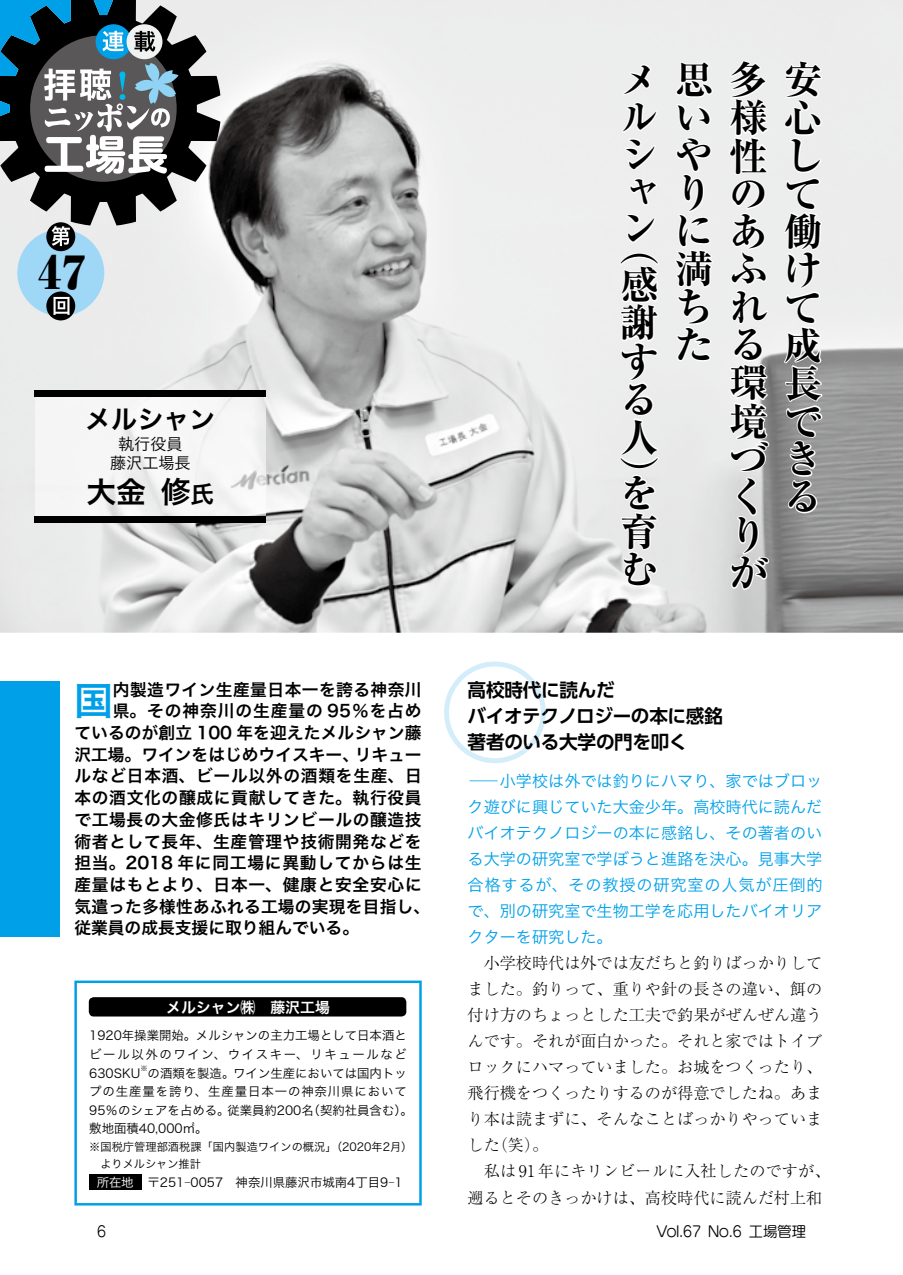
<style>
.page{position:relative;width:903px;height:1275px;background:#fff}
.page>*{position:absolute;margin:0;border:0;box-sizing:border-box;transform-origin:0 0}
.t1{font:900 45.5px "Ryumin";color:#000}
.t2{font:700 expanded 38.5px/38px "Ryumin Pro";color:#000}
.t3{font:38.5px "Hira Kaku Pro W6";color:#00a0e9}
.t4{font:29.75px "Hira Kaku Pro W6";color:#000}
.t5{font:26.07px "Hira Kaku Pro W6";color:#000}
.t6{font:700 18.55px/26.1px "UD Shin Go Pro De";letter-spacing:-.02em;color:#000}
.t7{font:16.8px "Hira Kaku Pro W6";letter-spacing:.04em;color:#000}
.t8{font:16.8px "Hira Kaku Pro W6";color:#000}
.t9{font:16.8px "Hira Kaku Pro W6";letter-spacing:.005em;color:#000}
.t10{font:16.8px "Hira Kaku Pro W6";letter-spacing:.015em;color:#000}
.t11{font:300 16.1px/26.1px "Ryumin Pro";color:#000;text-align:justify}
.t12{font:16.1px/26.1px "Hira Kaku Pro W3";color:#00a0e9;text-align:justify;scale:1.9 1}
.t13{font:16.1px/18.6px "Hira Kaku Pro W3";color:#000;text-align:center}
.t14{font:14.88px "Seurat Pro M";letter-spacing:-.05em;color:#000}
.t15{font:14.88px "Hira Kaku Pro W6";color:#fff}
.t16{font:12.42px/18.6px "Hira Kaku Pro W3";color:#000;text-align:justify}
.t17{font:11.2px/17.3px "Hira Kaku Pro W3";letter-spacing:.01em;color:#000}
.t18{font:7.17px "Hira Kaku Pro W3";color:#000}
.s1{font-size:23.8px}
.s2{color:#fff}
.s3{font-family:"Ryumin Pro";font-weight:300}
.s4{font-family:"Ryumin Pr 6"}
</style>
<div class="page">
<svg style="left:444px;top:661px;width:102px;height:102px"></svg>
<svg style="left:74px;top:980px;width:348px;height:225px"></svg>
<div style="left:89px;top:997px;width:317px;height:19px;background:#000;border-radius:5px"></div>
<img style="left:0;top:0;width:903px;height:633px">
<div style="left:89px;top:1174px;width:52px;height:16px;background:#000"></div>
<img style="left:35px;top:397px;width:231px;height:119px">
<svg style="left:781px;top:59px;width:42px;height:456px"></svg>
<svg style="left:726px;top:58px;width:44px;height:533px"></svg>
<svg style="left:673px;top:0;width:41px;height:363px"></svg>
<svg style="left:619px;top:63px;width:40px;height:108px"></svg>
<svg style="left:628px;top:177px;width:31px;height:30px"></svg>
<svg style="left:624px;top:213px;width:34px;height:31px"></svg>
<svg style="left:617px;top:251px;width:45px;height:338px"></svg>
<svg style="left:0;top:0;width:220px;height:225px;fill:#ebebeb"></svg>
<div style="left:10px;top:15px;width:187px;height:187px;background:#000;border-radius:50%"></div>
<div style="left:17px;top:229px;width:87px;height:87px;background:#9fd8f7;border-radius:50%"></div>
<div style="left:46px;top:222px;width:29px;height:29px;background:#000;border-radius:50%"></div>
<svg style="left:46px;top:291px;width:30px;height:30px"></svg>
<svg style="left:52px;top:226px;width:18px;height:20px"></svg>
<svg style="left:53px;top:297px;width:17px;height:18px"></svg>
<svg style="left:0;top:0;width:179px;height:174px"></svg>
<div style="left:0;top:681px;width:60px;height:255px;background:#00a0e9"></div>
<div style="left:35px;top:391px;width:231px;height:6px;background:#000"></div>
<div style="left:35px;top:516px;width:231px;height:6px;background:#000"></div>
<h1 class="t1" style="left:38px;top:242px;width:48px">47</h1>
<h3 class="t5" style="left:85px;top:396px;width:132px">メルシャン</h3>
<p class="t13" style="left:110px;top:434px;width:82px">執行役員藤沢工場長</p>
<h3 class="t4" style="left:86px;top:465px;width:129px">大金 修<span class="s1">氏</span></h3>
<h2 class="t3" style="left:74px;top:665px;width:40px">国</h2>
<p class="t7" style="left:113px;top:674px;width:310px">内製造ワイン生産量日本一を誇る神奈川</p>
<p class="t7" style="left:113px;top:696px;width:310px">県。その神奈川の生産量の 95％を占め</p>
<p class="t9" style="left:74px;top:717px;width:349px">ているのが創立 100 年を迎えたメルシャン藤</p>
<p class="t8" style="left:74px;top:739px;width:349px">沢工場。ワインをはじめウイスキー、リキュー</p>
<p class="t7" style="left:74px;top:761px;width:349px">ルなど日本酒、ビール以外の酒類を生産、日</p>
<p class="t7" style="left:74px;top:783px;width:349px">本の酒文化の醸成に貢献してきた。執行役員</p>
<p class="t7" style="left:74px;top:804px;width:349px">で工場長の大金修氏はキリンビールの醸造技</p>
<p class="t7" style="left:74px;top:826px;width:349px">術者として長年、生産管理や技術開発などを</p>
<p class="t7" style="left:74px;top:848px;width:349px">担当。2018 年に同工場に異動してからは生</p>
<p class="t7" style="left:74px;top:869px;width:349px">産量はもとより、日本一、健康と安全安心に</p>
<p class="t10" style="left:74px;top:891px;width:357px">気遣った多様性あふれる工場の実現を目指し、</p>
<p class="t8" style="left:74px;top:913px;width:286px">従業員の成長支援に取り組んでいる。</p>
<p class="t15" style="left:166px;top:993px;width:165px">メルシャン㈱　藤沢工場</p>
<p class="t16" style="left:89px;top:1025px;width:319px">1920年操業開始。メルシャンの主力工場として日本酒とビール以外のワイン、ウイスキー、リキュールなど630SKU</p>
<p class="t18" style="left:140px;top:1062px;width:9px">※</p>
<p class="t16" style="left:89px;top:1063px;width:325px;text-align:left;text-indent:58px">の酒類を製造。ワイン生産においては国内トップの生産量を誇り、生産量日本一の神奈川県において<br>95％のシェアを占める。従業員約200名（契約社員含む）。敷地面積40,000㎡。</p>
<p class="t17" style="left:100px;top:1137px;width:313px;text-indent:-11px">※ 国税庁管理部酒税課「国内製造ワインの概況」（2020年2月）よりメルシャン推計</p>
<p class="t16" style="left:97px;top:1172px;width:307px"><span class="s2">所在地</span> 〒251<span class="s3">-</span>0057　神奈川県藤沢市城南4丁目9<span class="s3">-</span>1</p>
<h2 class="t2" style="left:620px;top:58px;width:38px;line-height:37.4px">メルシャン</h2>
<h2 class="t2" style="left:620px;top:225px;width:39px">（感謝する人）</h2>
<h2 class="t2" style="left:620px;top:472px;width:38px;text-align:justify">を育む</h2>
<h2 class="t2" style="left:675px;top:58px;width:38px">思いやりに満ちた</h2>
<h2 class="t2" style="left:729px;top:58px;width:93px">多<br>様心性<br>の<br>あ<br>ふ<br>れてる<br>環<br>境<br>づきく<br>り<br>が</h2>
<h2 class="t2" style="left:784px;top:39px;width:39px;line-height:76px">安し</h2>
<h2 class="t2" style="left:784px;top:172px;width:38px;text-align:justify">て働け</h2>
<h2 class="t2" style="left:784px;top:323px;width:39px;text-align:justify">成長で</h2>
<h2 class="t2" style="left:784px;top:475px;width:34px">る</h2>
<p class="t6" style="left:467px;top:676px;width:257px">高校時代に読んだ<br>バイオテクノロジーの本に感銘著者のいる大学の門を叩く</p>
<p class="t12" style="left:468px;top:767px;width:188px">―小学校は外では釣りにハマり、家ではブロック遊びに興じていた大金少年。高校時代に読んだバイオテクノロジーの本に感銘し、その著者のいる大学の研究室で学ぼうと進路を決心。見事大学合格するが、その教授の研究室の人気が圧倒的で、別の研究室で生物工学を応用したバイオリアクターを研究した。</p>
<p class="t11" style="left:468px;top:949px;width:356px;text-indent:16px"><span class="s4">小学校時代</span>は<span class="s4">外</span>では<span class="s4">友</span>だちと<span class="s4">釣</span>りばっかりしてました。<span class="s4">釣</span>りって、<span class="s4">重</span>りや<span class="s4">針</span>の<span class="s4">長</span>さの<span class="s4">違</span>い、<span class="s4">餌</span>の<span class="s4">付</span>け<span class="s4">方</span>のちょっとした<span class="s4">工夫</span>で<span class="s4">釣果</span>がぜんぜん<span class="s4">違</span>うんです。それが<span class="s4">面白</span>かった。それと<span class="s4">家</span>ではトイブロックにハマっていました。お<span class="s4">城</span>をつくったり、<span class="s4">飛行機</span>をつくったりするのが<span class="s4">得意</span>でしたね。あまり<span class="s4">本</span>は<span class="s4">読</span>まずに、そんなことばっかりやっていました（<span class="s4">笑</span>）。</p>
<p class="t11" style="left:468px;top:1157px;width:364px;text-indent:16px"><span class="s4">私</span>は 91<span class="s4">年</span>にキリンビールに<span class="s4">入社</span>したのですが、<span class="s4">遡</span>るとそのきっかけは、<span class="s4">高校時代</span>に<span class="s4">読</span>んだ<span class="s4">村上和</span></p>
<p class="t14" style="left:97px;top:1222px;width:11px">6</p>
<p class="t14" style="left:657px;top:1222px;width:151px">Vol.67 No.6 工場管理</p>
</div>
